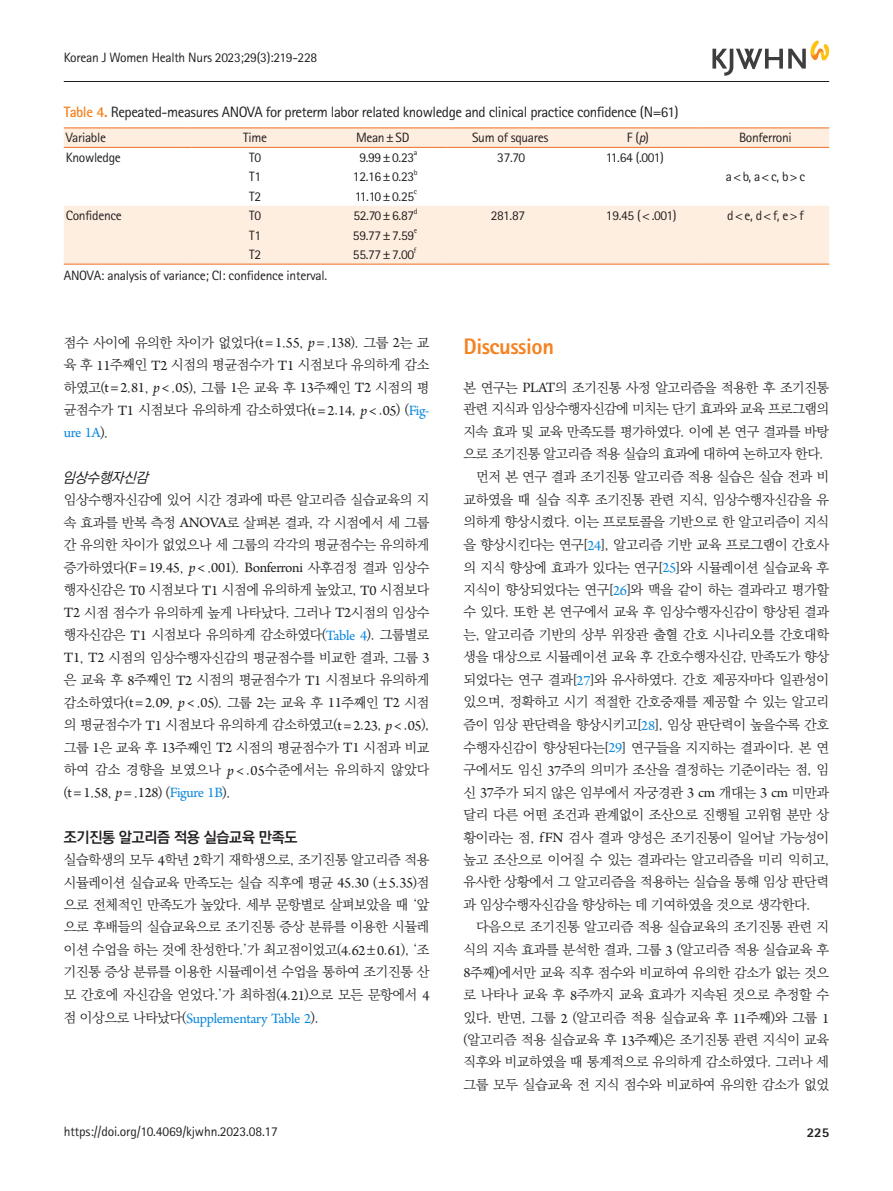
<style>
.page{position:relative;width:893px;height:1191px;background:#fff}
.page>*{position:absolute;margin:0;border:0;box-sizing:border-box;transform-origin:0 0}
.body-title-eng{font:800 22.5px "Rotis Sans Serif Std";letter-spacing:-.02em;color:#f58220}
.table-caption{font:15px "Rotis Sans Serif Std";letter-spacing:-.03em;color:#231f20}
.body{font:15px "Arno Pro";letter-spacing:-.03em;color:#0b88de}
.body-2{font:15px "Arno Pro";letter-spacing:-.025em;color:#231f20}
.body-sub-title{font:700 15px "Ko Pub Dotum";letter-spacing:-.02em;color:#231f20}
.body-sub-title-itali{font:italic 500 14.25px "Ko Pub Dotum";color:#231f20}
.body-3{font:300 13.5px/22.5px "Ko Pub Batang";letter-spacing:-.025em;color:#231f20;text-align:justify}
.tbody{font:13.5px "Rotis Sans Serif Std";letter-spacing:-.025em;color:#231f20}
.table-wrap-foot{font:13.5px "Rotis Sans Serif Std";letter-spacing:-.02em;color:#231f20}
.t1{font:800 13.5px "Rotis Sans Serif Std";color:#231f20}
.tbody-2{font:7.8px "Rotis Sans Serif Std";color:#231f20}
.s1{font-weight:700;color:#f58220}
.s2{font-style:italic}
.s3{font-family:"Arno Pro";font-weight:400;font-size:15px}
.s4{font-family:"Arno Pro";font-weight:400;font-style:italic;font-size:15px}
.s5{font-family:"Arno Pro";font-weight:400;font-size:15px;color:#0b88de}
.s6{font-family:"Ko Pub Batang";font-weight:300;font-size:13.5px;color:#231f20}
.s7{font-family:"Ko Pub Batang";font-weight:300;font-size:13.5px}
.s8{color:#0b88de}
</style>
<div class="page">
<hr style="left:64px;top:81px;width:765px;height:1px;background:#231f20">
<svg style="left:712px;top:40px;width:118px;height:36px"></svg>
<svg style="left:64px;top:129px;width:765px;height:135px;fill:#feeee0"></svg>
<hr style="left:64px;top:264px;width:127px;height:1px;background:#f36e21">
<hr style="left:191px;top:264px;width:128px;height:1px;background:#f36e21">
<hr style="left:319px;top:264px;width:127px;height:1px;background:#f36e21">
<hr style="left:446px;top:264px;width:128px;height:1px;background:#f36e21">
<hr style="left:574px;top:264px;width:128px;height:1px;background:#f36e21">
<hr style="left:702px;top:264px;width:127px;height:1px;background:#f36e21">
<hr style="left:64px;top:128px;width:127px;height:1px;background:#f36e21">
<hr style="left:191px;top:128px;width:128px;height:1px;background:#f36e21">
<hr style="left:319px;top:128px;width:127px;height:1px;background:#f36e21">
<hr style="left:446px;top:128px;width:128px;height:1px;background:#f36e21">
<hr style="left:574px;top:128px;width:128px;height:1px;background:#f36e21">
<hr style="left:702px;top:128px;width:127px;height:1px;background:#f36e21">
<hr style="left:64px;top:147px;width:127px;height:1px;background:#f36e21">
<hr style="left:191px;top:147px;width:128px;height:1px;background:#f36e21">
<hr style="left:319px;top:147px;width:127px;height:1px;background:#f36e21">
<hr style="left:446px;top:147px;width:128px;height:1px;background:#f36e21">
<hr style="left:574px;top:147px;width:128px;height:1px;background:#f36e21">
<hr style="left:702px;top:147px;width:127px;height:1px;background:#f36e21">
<p class="table-wrap-foot" style="left:64px;top:49px;width:255px">Korean J Women Health Nurs 2023;29(3):219-228</p>
<p class="table-caption" style="left:64px;top:103px;width:616px"><span class="s1">Table 4.</span> Repeated-measures ANOVA for preterm labor related knowledge and clinical practice confidence (N=61)</p>
<p class="tbody" style="left:66px;top:130px;width:42px">Variable</p>
<p class="tbody" style="left:243px;top:130px;width:25px">Time</p>
<p class="tbody" style="left:356px;top:130px;width:55px">Mean±SD</p>
<p class="tbody" style="left:472px;top:130px;width:78px">Sum of squares</p>
<p class="tbody" style="left:627px;top:130px;width:23px">F (<span class="s2">p</span>)</p>
<p class="tbody" style="left:739px;top:130px;width:54px">Bonferroni</p>
<p class="tbody" style="left:66px;top:149px;width:57px">Knowledge</p>
<p class="tbody" style="left:249px;top:149px;width:13px">T0</p>
<p class="tbody" style="left:359px;top:149px;width:56px">9.99±0.23</p>
<p class="tbody-2" style="left:414px;top:148px;width:5px">a</p>
<p class="tbody" style="left:497px;top:149px;width:29px">37.70</p>
<p class="tbody" style="left:606px;top:149px;width:60px">11.64 (.001)</p>
<p class="tbody" style="left:249px;top:169px;width:13px">T1</p>
<p class="tbody" style="left:353px;top:169px;width:63px">12.16±0.23</p>
<p class="tbody-2" style="left:414px;top:167px;width:5px">b</p>
<p class="tbody" style="left:726px;top:169px;width:81px">a&lt;b, a&lt;c, b&gt;c</p>
<p class="tbody" style="left:249px;top:188px;width:13px">T2</p>
<p class="tbody" style="left:355px;top:188px;width:61px">11.10±0.25</p>
<p class="tbody-2" style="left:414px;top:187px;width:5px">c</p>
<p class="tbody-2" style="left:414px;top:206px;width:5px">d</p>
<p class="tbody" style="left:66px;top:208px;width:57px">Confidence</p>
<p class="tbody" style="left:249px;top:208px;width:13px">T0</p>
<p class="tbody" style="left:353px;top:208px;width:62px">52.70±6.87</p>
<p class="tbody" style="left:249px;top:227px;width:13px">T1</p>
<p class="tbody" style="left:353px;top:227px;width:63px">59.77±7.59</p>
<p class="tbody-2" style="left:414px;top:226px;width:5px">e</p>
<p class="tbody" style="left:249px;top:246px;width:13px">T2</p>
<p class="tbody" style="left:353px;top:246px;width:63px">55.77±7.00</p>
<p class="tbody-2" style="left:414px;top:245px;width:4px">f</p>
<p class="table-wrap-foot" style="left:64px;top:267px;width:265px">ANOVA: analysis of variance; CI: confidence interval.</p>
<p class="body-3" style="left:64px;top:332px;width:367px">점수 사이에 유의한 차이가 없었다(<span class="s3">t=1</span>.<span class="s3">55</span>, <span class="s4">p</span><span class="s3">=</span> .<span class="s3">138</span>). 그룹 <span class="s3">2</span>는 교 육 후 <span class="s3">11</span>주째인 <span class="s3">T2</span> 시점의 평균점수가 <span class="s3">T1</span> 시점보다 유의하게 감소 하였고(<span class="s3">t=2</span>.<span class="s3">81</span>, <span class="s4">p</span><span class="s3">&lt;</span> .<span class="s3">05</span>), 그룹 <span class="s3">1</span>은 교육 후 <span class="s3">13</span>주째인 <span class="s3">T2</span> 시점의 평 균점수가 <span class="s3">T1</span> 시점보다 유의하게 감소하였다(<span class="s3">t=2</span>.<span class="s3">14</span>, <span class="s4">p</span><span class="s3">&lt;</span> .<span class="s3">05</span>) (<span class="s5">Fig-</span></p>
<p class="body" style="left:64px;top:424px;width:46px">ure 1A<span class="s6">).</span></p>
<p class="body-sub-title-itali" style="left:63px;top:470px;width:91px">임상수행자신감</p>
<p class="body-3" style="left:64px;top:488px;width:367px;line-height:23.2px">임상수행자신감에 있어 시간 경과에 따른 알고리즘 실습교육의 지 속 효과를 반복 측정 <span class="s3">ANOVA</span>로 살펴본 결과, 각 시점에서 세 그룹</p>
<p class="body-3" style="left:64px;top:533px;width:367px">간 유의한 차이가 없었으나 세 그룹의 각각의 평균점수는 유의하게 증가하였다(<span class="s3">F = 19</span>.<span class="s3">45</span>, <span class="s4">p</span><span class="s3">&lt;</span> .<span class="s3">001</span>). <span class="s3">Bonferroni</span> 사후검정 결과 임상수 행자신감은 <span class="s3">T0</span> 시점보다 <span class="s3">T1</span> 시점에 유의하게 높았고, <span class="s3">T0</span> 시점보다 <span class="s3">T2</span> 시점 점수가 유의하게 높게 나타났다. 그러나 <span class="s3">T2</span>시점의 임상수 행자신감은 <span class="s3">T1</span> 시점보다 유의하게 감소하였다(<span class="s5">Table 4</span>). 그룹별로 <span class="s3">T1</span>, <span class="s3">T2</span> 시점의 임상수행자신감의 평균점수를 비교한 결과, 그룹 <span class="s3">3 </span>은 교육 후 <span class="s3">8</span>주째인 <span class="s3">T2</span> 시점의 평균점수가 <span class="s3">T1</span> 시점보다 유의하게 감소하였다(<span class="s3">t=2</span>.<span class="s3">09</span>, <span class="s4">p</span><span class="s3">&lt;</span> .<span class="s3">05</span>). 그룹 <span class="s3">2</span>는 교육 후 <span class="s3">11</span>주째인 <span class="s3">T2</span> 시점 의 평균점수가 <span class="s3">T1</span> 시점보다 유의하게 감소하였고(<span class="s3">t=2</span>.<span class="s3">23</span>, <span class="s4">p</span><span class="s3">&lt;</span> .<span class="s3">05</span>), 그룹 <span class="s3">1</span>은 교육 후 <span class="s3">13</span>주째인 <span class="s3">T2</span> 시점의 평균점수가 <span class="s3">T1</span> 시점과 비교 하여 감소 경향을 보였으나 <span class="s4">p</span><span class="s3">&lt;</span>.<span class="s3">05</span>수준에서는 유의하지 않았다</p>
<p class="body-2" style="left:64px;top:784px;width:168px"><span class="s7">(</span>t=1<span class="s7">.</span>58<span class="s7">,</span> <span class="s2">p</span>= <span class="s7">.</span>128<span class="s7">) (</span><span class="s8">Figure 1B</span><span class="s7">).</span></p>
<p class="body-sub-title" style="left:64px;top:830px;width:235px">조기진통 알고리즘 적용 실습교육 만족도</p>
<p class="body-3" style="left:64px;top:849px;width:367px">실습학생의 모두 <span class="s3">4</span>학년 <span class="s3">2</span>학기 재학생으로, 조기진통 알고리즘 적용 시뮬레이션 실습교육 만족도는 실습 직후에 평균 <span class="s3">45</span>.<span class="s3">30</span> (±<span class="s3">5</span>.<span class="s3">35</span>)점 으로 전체적인 만족도가 높았다. 세부 문항별로 살펴보았을 때 ‘앞 으로 후배들의 실습교육으로 조기진통 증상 분류를 이용한 시뮬레 이션 수업을 하는 것에 찬성한다.’가 최고점이었고(<span class="s3">4</span>.<span class="s3">62</span>±<span class="s3">0</span>.<span class="s3">61</span>), ‘조</p>
<p class="body-3" style="left:64px;top:960px;width:367px;line-height:23.2px">기진통 증상 분류를 이용한 시뮬레이션 수업을 통하여 조기진통 산 모 간호에 자신감을 얻었다.’가 최하점(<span class="s3">4</span>.<span class="s3">21</span>)으로 모든 문항에서 <span class="s3">4</span></p>
<p class="body" style="left:64px;top:1009px;width:257px"><span class="s6">점 이상으로 나타났다(</span>Supplementary Table 2<span class="s6">).</span></p>
<p class="tbody" style="left:491px;top:208px;width:36px">281.87</p>
<p class="tbody" style="left:606px;top:208px;width:72px">19.45 (&lt;.001)</p>
<p class="tbody" style="left:727px;top:208px;width:78px">d&lt;e, d&lt;f, e&gt;f</p>
<p class="body-title-eng" style="left:463px;top:332px;width:92px">Discussion</p>
<p class="body-3" style="left:463px;top:377px;width:367px">본 연구는 <span class="s3">PLAT</span>의 조기진통 사정 알고리즘을 적용한 후 조기진통 관련 지식과 임상수행자신감에 미치는 단기 효과와 교육 프로그램의 지속 효과 및 교육 만족도를 평가하였다. 이에 본 연구 결과를 바탕 으로 조기진통 알고리즘 적용 실습의 효과에 대하여 논하고자 한다.</p>
<p class="body-3" style="left:463px;top:466px;width:367px;text-indent:13px">먼저 본 연구 결과 조기진통 알고리즘 적용 실습은 실습 전과 비 교하였을 때 실습 직후 조기진통 관련 지식, 임상수행자신감을 유 의하게 향상시켰다. 이는 프로토콜을 기반으로 한 알고리즘이 지식 을 향상시킨다는 연구[<span class="s5">24</span>], 알고리즘 기반 교육 프로그램이 간호사 의 지식 향상에 효과가 있다는 연구[<span class="s5">25</span>]와 시뮬레이션 실습교육 후 지식이 향상되었다는 연구[<span class="s5">26</span>]와 맥을 같이 하는 결과라고 평가할 수 있다. 또한 본 연구에서 교육 후 임상수행자신감이 향상된 결과 는, 알고리즘 기반의 상부 위장관 출혈 간호 시나리오를 간호대학 생을 대상으로 시뮬레이션 교육 후 간호수행자신감, 만족도가 향상 되었다는 연구 결과[<span class="s5">27</span>]와 유사하였다. 간호 제공자마다 일관성이</p>
<p class="body-3" style="left:463px;top:691px;width:367px">있으며, 정확하고 시기 적절한 간호중재를 제공할 수 있는 알고리 즘이 임상 판단력을 향상시키고[<span class="s5">28</span>], 임상 판단력이 높을수록 간호 수행자신감이 향상된다는[<span class="s5">29</span>] 연구들을 지지하는 결과이다. 본 연 구에서도 임신 <span class="s3">37</span>주의 의미가 조산을 결정하는 기준이라는 점, 임 신 <span class="s3">37</span>주가 되지 않은 임부에서 자궁경관 <span class="s3">3 cm</span> 개대는 <span class="s3">3 cm</span> 미만과 달리 다른 어떤 조건과 관계없이 조산으로 진행될 고위험 분만 상</p>
<p class="body-3" style="left:463px;top:827px;width:367px">황이라는 점, <span class="s3">fFN</span> 검사 결과 양성은 조기진통이 일어날 가능성이 높고 조산으로 이어질 수 있는 결과라는 알고리즘을 미리 익히고, 유사한 상황에서 그 알고리즘을 적용하는 실습을 통해 임상 판단력 과 임상수행자신감을 향상하는 데 기여하였을 것으로 생각한다.</p>
<p class="body-3" style="left:463px;top:916px;width:367px;text-indent:13px">다음으로 조기진통 알고리즘 적용 실습교육의 조기진통 관련 지 식의 지속 효과를 분석한 결과, 그룹 <span class="s3">3</span> (알고리즘 적용 실습교육 후 <span class="s3">8</span>주째)에서만 교육 직후 점수와 비교하여 유의한 감소가 없는 것으 로 나타나 교육 후 <span class="s3">8</span>주까지 교육 효과가 지속된 것으로 추정할 수 있다. 반면, 그룹 <span class="s3">2</span> (알고리즘 적용 실습교육 후 <span class="s3">11</span>주째)와 그룹 <span class="s3">1 </span>(알고리즘 적용 실습교육 후 <span class="s3">13</span>주째)은 조기진통 관련 지식이 교육 직후와 비교하였을 때 통계적으로 유의하게 감소하였다. 그러나 세 그룹 모두 실습교육 전 지식 점수와 비교하여 유의한 감소가 없었</p>
<p class="table-wrap-foot" style="left:64px;top:1123px;width:216px">https://doi.org/10.4069/kjwhn.2023.08.17</p>
<p class="t1" style="left:807px;top:1123px;width:24px">225</p>
</div>
